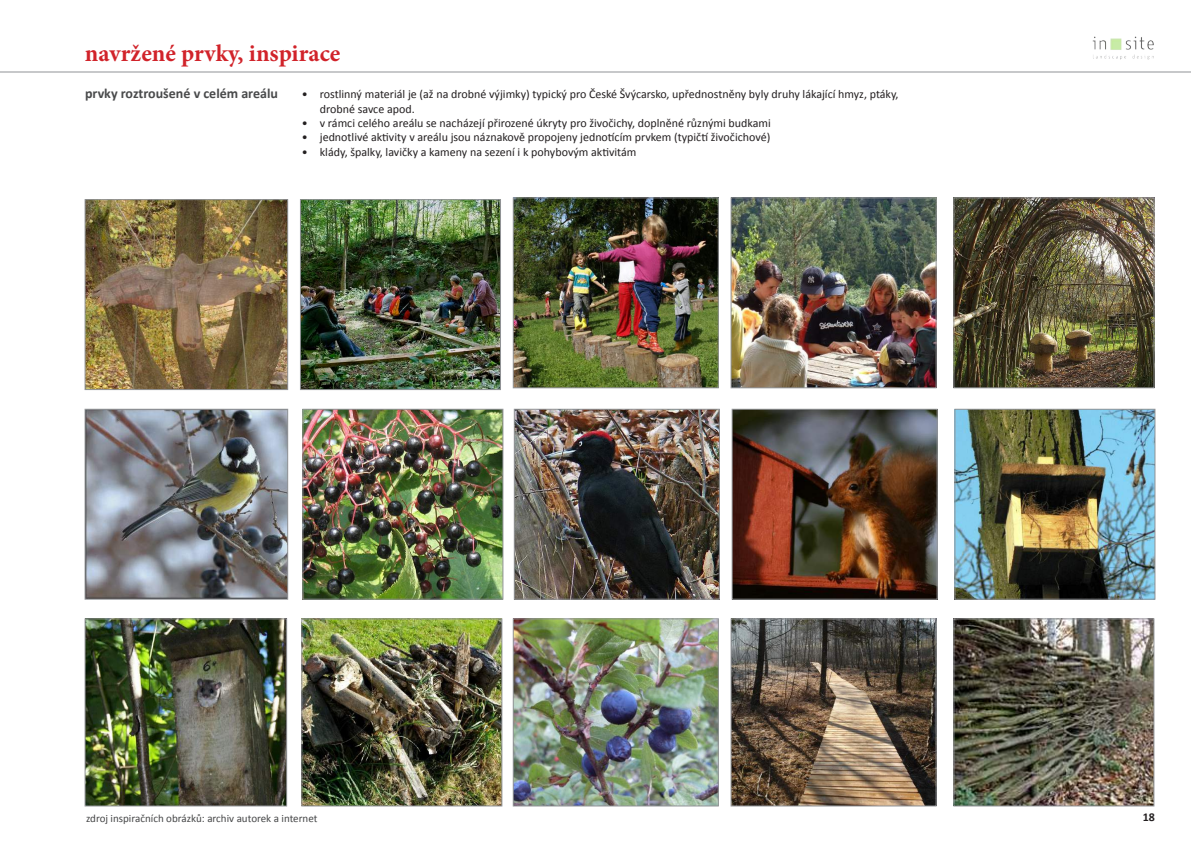
<style>
.page{position:relative;width:1191px;height:842px;background:#fff}
.page>*{position:absolute;margin:0;border:0;box-sizing:border-box;transform-origin:0 0}
.t1{font:700 24px "Minion Pro";color:#d1232a}
.t2{font:700 14px "Calibri";color:#494a4b}
.t3{font:12px/14.4px "Calibri";color:#231f20}
.t4{font:700 12px "Calibri";color:#231f20}
.t5{font:11px "Calibri";color:#454647}
</style>
<div class="page">
<img style="left:1092px;top:36px;width:62px;height:24px">
<hr style="left:0;top:72px;width:1191px;height:1px;background:#919396">
<img style="left:87px;top:201px;width:199px;height:187px">
<div style="left:85px;top:199px;width:203px;height:191px;border:1px solid #919396"></div>
<img style="left:87px;top:411px;width:199px;height:186px">
<div style="left:85px;top:409px;width:203px;height:190px;border:1px solid #919396"></div>
<img style="left:302px;top:201px;width:196px;height:187px">
<div style="left:300px;top:199px;width:200px;height:191px;border:1px solid #919396"></div>
<img style="left:305px;top:411px;width:196px;height:186px">
<div style="left:303px;top:409px;width:200px;height:190px;border:1px solid #919396"></div>
<img style="left:304px;top:621px;width:196px;height:183px">
<div style="left:302px;top:619px;width:200px;height:187px;border:1px solid #919396"></div>
<img style="left:515px;top:200px;width:201px;height:186px">
<div style="left:513px;top:198px;width:205px;height:190px;border:1px solid #919396"></div>
<img style="left:733px;top:200px;width:201px;height:186px">
<div style="left:731px;top:198px;width:205px;height:190px;border:1px solid #919396"></div>
<img style="left:955px;top:200px;width:197px;height:186px">
<div style="left:953px;top:198px;width:201px;height:190px;border:1px solid #919396"></div>
<img style="left:955px;top:621px;width:197px;height:183px">
<div style="left:953px;top:619px;width:201px;height:187px;border:1px solid #919396"></div>
<img style="left:733px;top:621px;width:201px;height:183px">
<div style="left:731px;top:619px;width:205px;height:187px;border:1px solid #919396"></div>
<img style="left:516px;top:411px;width:201px;height:186px">
<div style="left:514px;top:409px;width:205px;height:190px;border:1px solid #919396"></div>
<img style="left:515px;top:621px;width:201px;height:183px">
<div style="left:513px;top:619px;width:205px;height:187px;border:1px solid #919396"></div>
<img style="left:956px;top:411px;width:197px;height:186px">
<div style="left:954px;top:409px;width:201px;height:190px;border:1px solid #919396"></div>
<img style="left:87px;top:621px;width:198px;height:183px">
<div style="left:85px;top:619px;width:202px;height:187px;border:1px solid #919396"></div>
<img style="left:734px;top:411px;width:201px;height:186px">
<div style="left:732px;top:409px;width:205px;height:190px;border:1px solid #919396"></div>
<h1 class="t1" style="left:85px;top:36px;width:257px">navržené prvky, inspirace</h1>
<p class="t2" style="left:85px;top:84px;width:194px">prvky roztroušené v celém areálu</p>
<p class="t3" style="left:320px;top:87px;width:580px;text-indent:-18px">• rostlinný materiál je (až na drobné výjimky) typický pro České Švýcarsko, upřednostněny byly druhy lákající hmyz, ptáky, drobné savce apod.</p>
<p class="t3" style="left:302px;top:116px;width:470px">• v rámci celého areálu se nacházejí přirozené úkryty pro živočichy, doplněné různými budkami</p>
<p class="t3" style="left:302px;top:130px;width:470px">• jednotlivé aktivity v areálu jsou náznakově propojeny jednotícím prvkem (typičtí živočichové)</p>
<p class="t3" style="left:302px;top:145px;width:336px">• klády, špalky, lavičky a kameny na sezení i k pohybovým aktivitám</p>
<p class="t5" style="left:86px;top:811px;width:233px">zdroj inspiračních obrázků: archiv autorek a internet</p>
<p class="t4" style="left:1142px;top:809px;width:14px">18</p>
</div>
